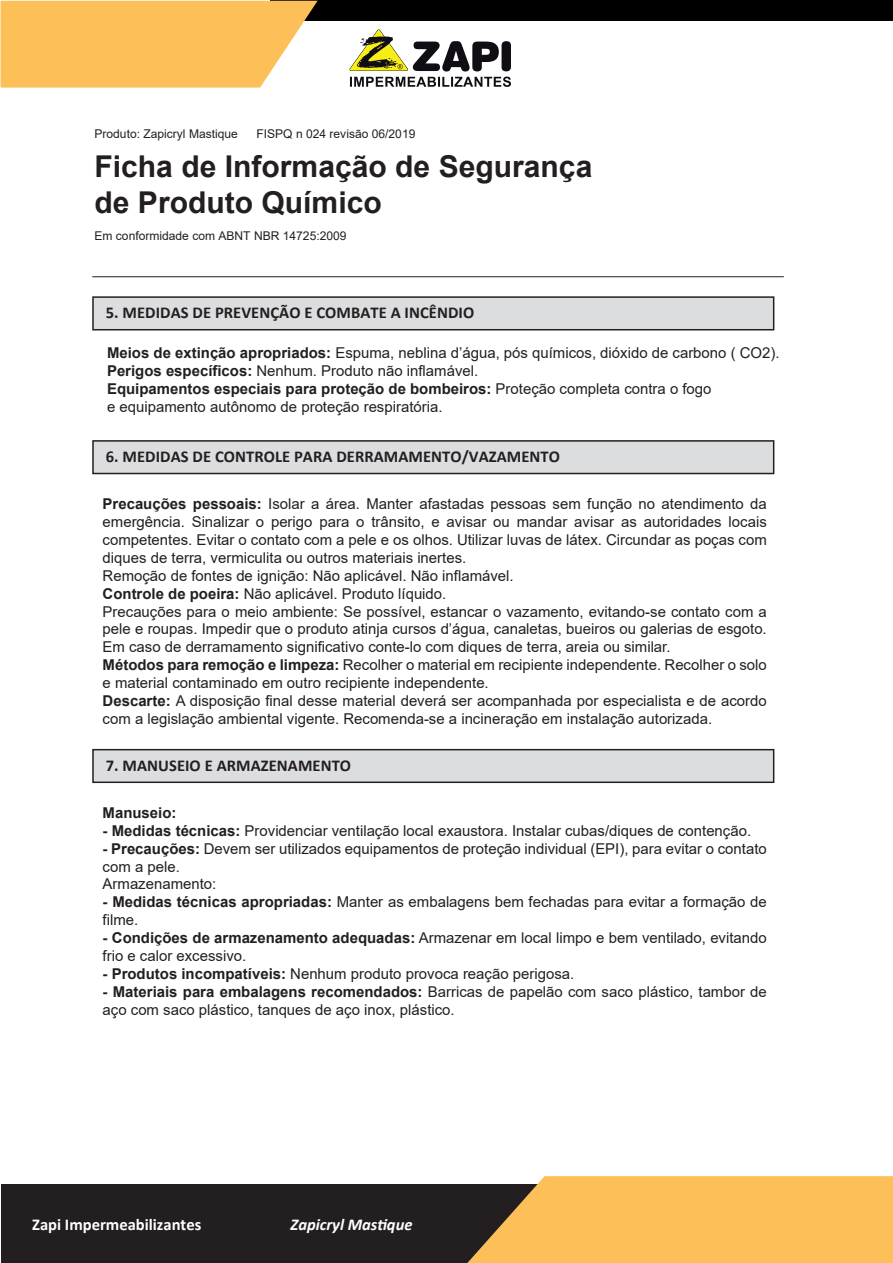
<style>
.page{position:relative;width:893px;height:1263px;background:#fff}
.page>*{position:absolute;margin:0;border:0;box-sizing:border-box;transform-origin:0 0}
.t1{font:700 30px/36px "Arial";color:#231f20}
.t2{font:700 16.5px "Calibri";letter-spacing:.005em;color:#231f20}
.t3{font:700 16.5px "Calibri";color:#fff}
.t4{font:italic 700 16.5px "Calibri";letter-spacing:-.005em;color:#fff}
.t5{font:15px/18px "Arial";color:#231f20}
.t6{font:700 15px "Arial";color:#231f20}
.t7{font:12px "Arial";color:#231f20}
.s1{font-weight:700}
</style>
<div class="page">
<div style="left:270px;top:0;width:623px;height:20px;background:#000001"></div>
<svg style="left:1px;top:1px;width:317px;height:87px;background:#fbc365"></svg>
<div style="left:1px;top:1184px;width:588px;height:79px;background:#231f20"></div>
<svg style="left:467px;top:1176px;width:426px;height:87px;background:#ecb355"></svg>
<svg style="left:350px;top:29px;width:161px;height:58px"></svg>
<div style="left:92px;top:296px;width:682px;height:34px;background:#dcdddf;border:2px solid #231f20"></div>
<hr style="left:92px;top:276px;width:692px;height:1px;background:#231f20">
<div style="left:92px;top:440px;width:682px;height:34px;background:#dcdddf;border:2px solid #231f20"></div>
<div style="left:92px;top:749px;width:682px;height:34px;background:#dcdddf;border:2px solid #231f20"></div>
<p class="t7" style="left:95px;top:125px;width:145px">Produto: Zapicryl Mastique</p>
<p class="t7" style="left:256px;top:125px;width:160px">FISPQ n 024 revisão 06/2019</p>
<h1 class="t1" style="left:95px;top:149px;width:499px">Ficha de Informação de Segurança de Produto Químico</h1>
<p class="t7" style="left:95px;top:228px;width:254px">Em conformidade com ABNT NBR 14725:2009</p>
<p class="t2" style="left:106px;top:301px;width:370px">5. MEDIDAS DE PREVENÇÃO E COMBATE A INCÊNDIO</p>
<p class="t5" style="left:107px;top:344px;width:674px"><span class="s1">Meios de extinção apropriados:</span> Espuma, neblina d’água, pós químicos, dióxido de carbono ( CO2).<br><span class="s1">Perigos específicos:</span> Nenhum. Produto não inflamável.<br><span class="s1">Equipamentos especiais para proteção de bombeiros:</span> Proteção completa contra o fogo<br>e equipamento autônomo de proteção respiratória.</p>
<p class="t2" style="left:106px;top:445px;width:456px">6. MEDIDAS DE CONTROLE PARA DERRAMAMENTO/VAZAMENTO</p>
<p class="t5" style="left:103px;top:495px;width:666px"><span class="s1">Precauções pessoais:</span> Isolar a área. Manter afastadas pessoas sem função no atendimento da emergência. Sinalizar o perigo para o trânsito, e avisar ou mandar avisar as autoridades locais competentes. Evitar o contato com a pele e os olhos. Utilizar luvas de látex. Circundar as poças com diques de terra, vermiculita ou outros materiais inertes.<br>Remoção de fontes de ignição: Não aplicável. Não inflamável.<br><span class="s1">Controle de poeira:</span> Não aplicável. Produto líquido.<br>Precauções para o meio ambiente: Se possível, estancar o vazamento, evitando-se contato com a pele e roupas. Impedir que o produto atinja cursos d’água, canaletas, bueiros ou galerias de esgoto.<br>Em caso de derramamento significativo conte-lo com diques de terra, areia ou similar.<br><span class="s1">Métodos para remoção e limpeza:</span> Recolher o material em recipiente independente. Recolher o solo e material contaminado em outro recipiente independente.<br><span class="s1">Descarte:</span> A disposição final desse material deverá ser acompanhada por especialista e de acordo com a legislação ambiental vigente. Recomenda-se a incineração em instalação autorizada.</p>
<p class="t2" style="left:106px;top:754px;width:247px">7. MANUSEIO E ARMAZENAMENTO</p>
<p class="t6" style="left:103px;top:802px;width:75px">Manuseio:</p>
<p class="t5" style="left:103px;top:821px;width:650px"><span class="s1">- Medidas técnicas:</span> Providenciar ventilação local exaustora. Instalar cubas/diques de contenção.</p>
<p class="t5" style="left:103px;top:839px;width:666px"><span class="s1">- Precauções:</span> Devem ser utilizados equipamentos de proteção individual (EPI), para evitar o contato com a pele.<br>Armazenamento:</p>
<p class="t5" style="left:103px;top:893px;width:666px"><span class="s1">- Medidas técnicas apropriadas:</span> Manter as embalagens bem fechadas para evitar a formação de filme.</p>
<p class="t5" style="left:103px;top:929px;width:666px"><span class="s1">- Condições de armazenamento adequadas:</span> Armazenar em local limpo e bem ventilado, evitando frio e calor excessivo.</p>
<p class="t5" style="left:103px;top:965px;width:473px"><span class="s1">- Produtos incompatíveis:</span> Nenhum produto provoca reação perigosa.</p>
<p class="t5" style="left:103px;top:983px;width:666px"><span class="s1">- Materiais para embalagens recomendados:</span> Barricas de papelão com saco plástico, tambor de aço com saco plástico, tanques de aço inox, plástico.</p>
<p class="t3" style="left:32px;top:1212px;width:171px">Zapi Impermeabilizantes</p>
<p class="t4" style="left:290px;top:1212px;width:124px">Zapicryl Mastique</p>
</div>
